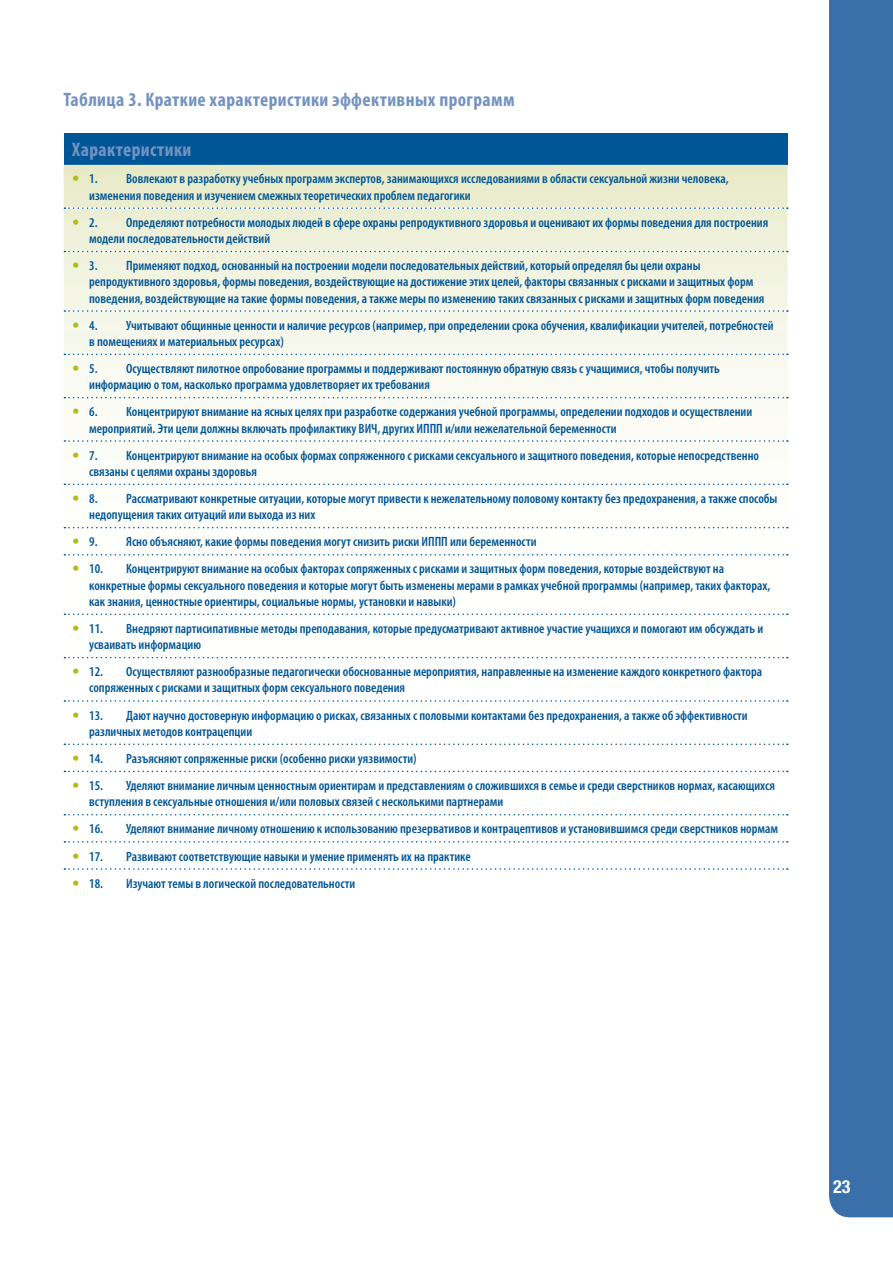
<style>
.page{position:relative;width:893px;height:1263px;background:#fff}
.page>*{position:absolute;margin:0;border:0;box-sizing:border-box;transform-origin:0 0}
.t1{font:700 condensed 19.5px "Myriad Pro";letter-spacing:.02em;color:#7493c1}
.t2{font:700 condensed 18px "Helvetica Neue LT Com";color:#fff}
.t3{font:600 condensed 13.5px/16.2px "Myriad Pro";color:#005596}
</style>
<div class="page">
<div style="left:64px;top:133px;width:723px;height:32px;background:#005596"></div>
<svg style="left:64px;top:165px;width:723px;height:651px"></svg>
<svg style="left:64px;top:207px;width:724px;height:2px"></svg>
<svg style="left:64px;top:251px;width:724px;height:1px"></svg>
<svg style="left:64px;top:310px;width:724px;height:2px"></svg>
<svg style="left:64px;top:354px;width:724px;height:1px"></svg>
<svg style="left:64px;top:397px;width:724px;height:1px"></svg>
<svg style="left:64px;top:440px;width:724px;height:2px"></svg>
<svg style="left:64px;top:484px;width:724px;height:1px"></svg>
<svg style="left:64px;top:527px;width:724px;height:1px"></svg>
<svg style="left:64px;top:554px;width:724px;height:2px"></svg>
<svg style="left:64px;top:614px;width:724px;height:1px"></svg>
<svg style="left:64px;top:657px;width:724px;height:1px"></svg>
<svg style="left:64px;top:700px;width:724px;height:2px"></svg>
<svg style="left:64px;top:744px;width:724px;height:1px"></svg>
<svg style="left:64px;top:771px;width:724px;height:1px"></svg>
<svg style="left:64px;top:814px;width:724px;height:1px"></svg>
<svg style="left:64px;top:841px;width:724px;height:2px"></svg>
<svg style="left:64px;top:868px;width:724px;height:2px"></svg>
<div style="left:829px;top:0;width:63px;height:1217px;background:#3970aa"></div>
<svg style="left:73px;top:176px;width:5px;height:5px"></svg>
<svg style="left:73px;top:219px;width:5px;height:6px"></svg>
<svg style="left:73px;top:263px;width:5px;height:5px"></svg>
<svg style="left:73px;top:322px;width:5px;height:5px"></svg>
<svg style="left:73px;top:366px;width:5px;height:5px"></svg>
<svg style="left:73px;top:409px;width:5px;height:5px"></svg>
<svg style="left:73px;top:452px;width:5px;height:5px"></svg>
<svg style="left:73px;top:495px;width:5px;height:6px"></svg>
<svg style="left:73px;top:539px;width:5px;height:5px"></svg>
<svg style="left:73px;top:566px;width:5px;height:5px"></svg>
<svg style="left:73px;top:625px;width:5px;height:6px"></svg>
<svg style="left:73px;top:669px;width:5px;height:5px"></svg>
<svg style="left:73px;top:712px;width:5px;height:5px"></svg>
<svg style="left:73px;top:755px;width:5px;height:6px"></svg>
<svg style="left:73px;top:783px;width:5px;height:5px"></svg>
<h1 class="t1" style="left:64px;top:88px;width:452px">Таблица 3. Краткие характеристики эффективных программ</h1>
<h1 class="t1" style="left:72px;top:138px;width:121px">Характеристики</h1>
<p class="t3" style="left:89px;top:172px;width:641px">1. Вовлекают в разработку учебных программ экспертов, занимающихся исследованиями в области сексуальной жизни человека, изменения поведения и изучением смежных теоретических проблем педагогики</p>
<p class="t3" style="left:89px;top:215px;width:680px">2. Определяют потребности молодых людей в сфере охраны репродуктивного здоровья и оценивают их формы поведения для построения модели последовательности действий</p>
<p class="t3" style="left:89px;top:258px;width:677px">3. Применяют подход, основанный на построении модели последовательных действий, который определял бы цели охраны репродуктивного здоровья, формы поведения, воздействующие на достижение этих целей, факторы связанных с рисками и защитных форм поведения, воздействующие на такие формы поведения, а также меры по изменению таких связанных с рисками и защитных форм поведения</p>
<p class="t3" style="left:89px;top:318px;width:686px">4. Учитывают общинные ценности и наличие ресурсов (например, при определении срока обучения, квалификации учителей, потребностей в помещениях и материальных ресурсах)</p>
<p class="t3" style="left:89px;top:361px;width:632px">5. Осуществляют пилотное опробование программы и поддерживают постоянную обратную связь с учащимися, чтобы получить информацию о том, насколько программа удовлетворяет их требования</p>
<p class="t3" style="left:89px;top:405px;width:664px">6. Концентрируют внимание на ясных целях при разработке содержания учебной программы, определении подходов и осуществлении мероприятий. Эти цели должны включать профилактику ВИЧ, других ИППП и/или нежелательной беременности</p>
<p class="t3" style="left:89px;top:448px;width:671px">7. Концентрируют внимание на особых формах сопряженного с рисками сексуального и защитного поведения, которые непосредственно связаны с целями охраны здоровья</p>
<p class="t3" style="left:89px;top:491px;width:690px">8. Рассматривают конкретные ситуации, которые могут привести к нежелательному половому контакту без предохранения, а также способы недопущения таких ситуаций или выхода из них</p>
<p class="t3" style="left:89px;top:534px;width:449px">9. Ясно объясняют, какие формы поведения могут снизить риски ИППП или беременности</p>
<p class="t3" style="left:89px;top:562px;width:683px">10. Концентрируют внимание на особых факторах сопряженных с рисками и защитных форм поведения, которые воздействуют на конкретные формы сексуального поведения и которые могут быть изменены мерами в рамках учебной программы (например, таких факторах, как знания, ценностные ориентиры, социальные нормы, установки и навыки)</p>
<p class="t3" style="left:89px;top:621px;width:675px">11. Внедряют партисипативные методы преподавания, которые предусматривают активное участие учащихся и помогают им обсуждать и усваивать информацию</p>
<p class="t3" style="left:89px;top:664px;width:674px">12. Осуществляют разнообразные педагогически обоснованные мероприятия, направленные на изменение каждого конкретного фактора сопряженных с рисками и защитных форм сексуального поведения</p>
<p class="t3" style="left:89px;top:708px;width:660px">13. Дают научно достоверную информацию о рисках, связанных с половыми контактами без предохранения, а также об эффективности различных методов контрацепции</p>
<p class="t3" style="left:89px;top:751px;width:329px">14. Разъясняют сопряженные риски (особенно риски уязвимости)</p>
<p class="t3" style="left:89px;top:778px;width:687px">15. Уделяют внимание личным ценностным ориентирам и представлениям о сложившихся в семье и среди сверстников нормах, касающихся вступления в сексуальные отношения и/или половых связей с несколькими партнерами</p>
<p class="t3" style="left:89px;top:822px;width:690px">16. Уделяют внимание личному отношению к использованию презервативов и контрацептивов и установившимся среди сверстников нормам</p>
<p class="t3" style="left:89px;top:849px;width:383px">17. Развивают соответствующие навыки и умение применять их на практике</p>
<p class="t3" style="left:89px;top:876px;width:268px">18. Изучают темы в логической последовательности</p>
<h2 class="t2" style="left:833px;top:1177px;width:19px">23</h2>
</div>
